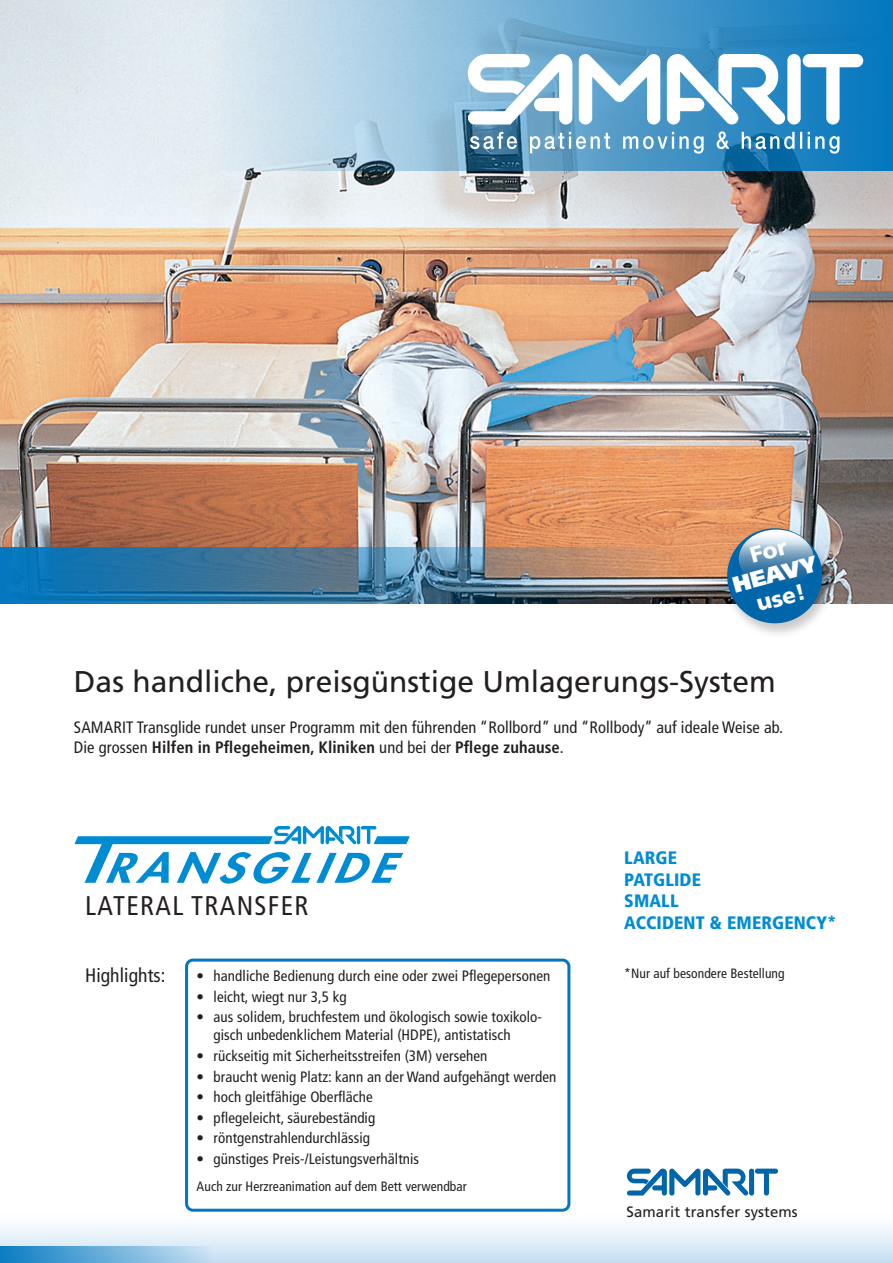
<style>
.page{position:relative;width:893px;height:1263px;background:#fff}
.page>*{position:absolute;margin:0;border:0;box-sizing:border-box;transform-origin:0 0}
.t1{font:30px "Frutiger LT Com";color:#231f20}
.t2{font:condensed 27px "Frutiger LT Com";letter-spacing:.05em;color:#231f20}
.t3{font:900 22.5px "Frutiger LT Com";color:#fff}
.t4{font:900 22.5px "Frutiger LT Com";color:#fff}
.t5{font:condensed 19.5px "Frutiger LT Com";letter-spacing:.005em;color:#231f20}
.t6{font:900 condensed 18px/21.6px "Frutiger LT Com";letter-spacing:.005em;color:#008cd2}
.t7{font:condensed 16.5px/19.8px "Frutiger LT Com";letter-spacing:.005em;color:#231f20}
.t8{font:condensed 15px/18px "Frutiger LT Com";letter-spacing:.005em;color:#231f20}
.t9{font:15px "Frutiger LT Com";letter-spacing:.005em;color:#231f20}
.t10{font:condensed 13.5px "Frutiger LT Com";letter-spacing:.005em;color:#231f20}
.s1{font-weight:700}
</style>
<div class="page">
<div style="left:0;top:1188px;width:893px;height:75px;background:linear-gradient(to bottom,#fff,#cee4f4)"></div>
<img style="left:0;top:0;width:893px;height:604px">
<svg style="left:213px;top:0;width:680px;height:170px"></svg>
<img style="left:0;top:547px;width:680px;height:57px">
<div style="left:0;top:1246px;width:213px;height:17px;background:linear-gradient(to right,#0b7dc2,#cce2f4)"></div>
<div style="left:749px;top:1168px;width:5px;height:27px;background:#0165aa;border-radius:3px"></div>
<svg style="left:755px;top:1168px;width:23px;height:27px"></svg>
<svg style="left:627px;top:1168px;width:121px;height:28px"></svg>
<svg style="left:74px;top:826px;width:336px;height:57px"></svg>
<div style="left:723px;top:527px;width:111px;height:112px;background:#231f20;opacity:.23"></div>
<div style="left:727px;top:528px;width:95px;height:95px;background:#0165aa;border-radius:50%"></div>
<svg style="left:739px;top:530px;width:75px;height:58px"></svg>
<div style="left:787px;top:54px;width:14px;height:71px;background:#fff;border-radius:7px"></div>
<svg style="left:803px;top:54px;width:60px;height:71px"></svg>
<svg style="left:667px;top:54px;width:119px;height:71px"></svg>
<svg style="left:468px;top:54px;width:104px;height:71px"></svg>
<svg style="left:579px;top:54px;width:81px;height:71px"></svg>
<svg style="left:470px;top:131px;width:369px;height:23px"></svg>
<div style="left:187px;top:960px;width:382px;height:250px;background:#fff;border-radius:6px"></div>
<div style="left:185px;top:958px;width:385px;height:254px;border:3px solid #0077c0;border-radius:6px"></div>
<svg style="left:750px;top:542px;width:39px;height:21px"></svg>
<h3 class="t3" style="left:729px;top:572px;width:88px;rotate:-15deg">HEAVY</h3>
<h3 class="t4" style="left:753px;top:591px;width:51px;rotate:-15deg">use!</h3>
<h1 class="t1" style="left:74px;top:664px;width:703px">Das handliche, preisgünstige Umlagerungs-System</h1>
<p class="t7" style="left:74px;top:718px;width:711px">SAMARIT Transglide rundet unser Programm mit den führenden “Rollbord” und “Rollbody” auf ideale Weise ab.<br>Die grossen <span class="s1">Hilfen in Pflegeheimen, Kliniken</span> und bei der <span class="s1">Pflege zuhause</span>.</p>
<h2 class="t2" style="left:85px;top:890px;width:225px">LATERAL TRANSFER</h2>
<h3 class="t5" style="left:85px;top:964px;width:82px">Highlights:</h3>
<p class="t8" style="left:197px;top:967px;width:355px">• handliche Bedienung durch eine oder zwei Pflegepersonen</p>
<p class="t8" style="left:197px;top:988px;width:152px">• leicht, wiegt nur 3,5 kg</p>
<p class="t8" style="left:214px;top:1008px;width:330px;text-indent:-17px">• aus solidem, bruchfestem und ökologisch sowie toxikolo&shy;gisch unbedenklichem Material (HDPE), antistatisch</p>
<p class="t8" style="left:197px;top:1047px;width:292px">• rückseitig mit Sicherheitsstreifen (3M) versehen</p>
<p class="t8" style="left:197px;top:1067px;width:361px">• braucht wenig Platz: kann an der Wand aufgehängt werden</p>
<p class="t8" style="left:197px;top:1088px;width:178px">• hoch gleitfähige Oberfläche</p>
<p class="t8" style="left:197px;top:1108px;width:180px">• pflegeleicht, säurebeständig</p>
<p class="t8" style="left:197px;top:1129px;width:175px">• röntgenstrahlendurchlässig</p>
<p class="t8" style="left:197px;top:1150px;width:224px">• günstiges Preis-/Leistungsverhältnis</p>
<p class="t10" style="left:197px;top:1178px;width:272px">Auch zur Herzreanimation auf dem Bett verwendbar</p>
<p class="t6" style="left:624px;top:847px;width:214px">LARGE<br>PATGLIDE<br>SMALL<br>ACCIDENT &amp; EMERGENCY*</p>
<p class="t10" style="left:624px;top:966px;width:162px">*Nur auf besondere Bestellung</p>
<p class="t9" style="left:626px;top:1203px;width:173px">Samarit transfer systems</p>
</div>
